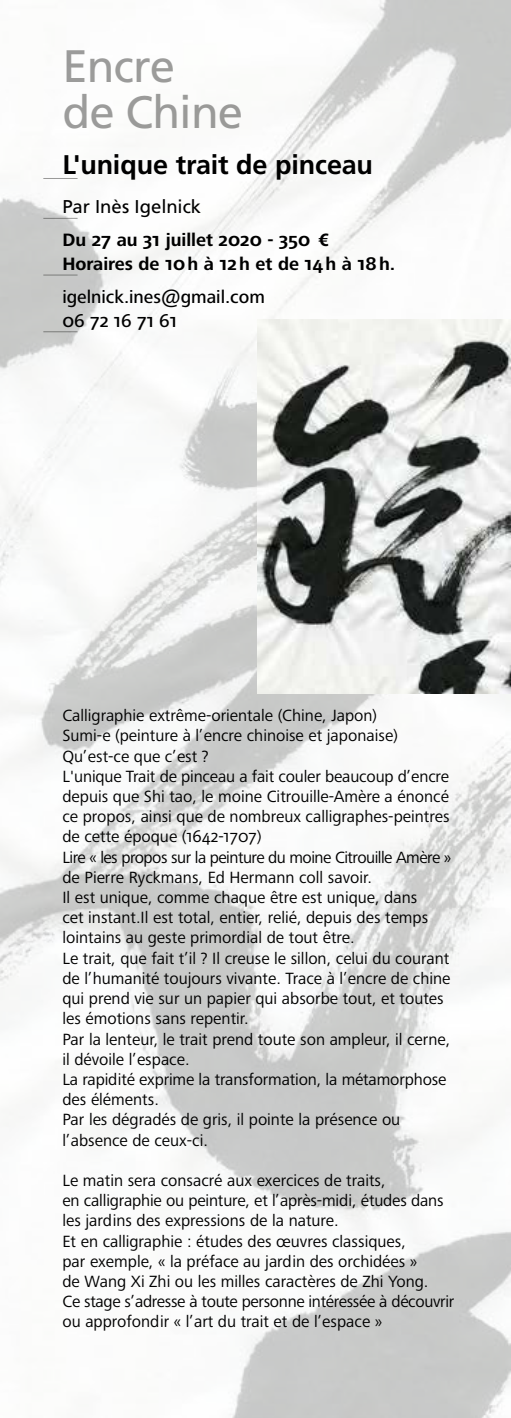
<style>
.page{position:relative;width:511px;height:1418px;background:#fff}
.page>*{position:absolute;margin:0;border:0;box-sizing:border-box;transform-origin:0 0}
.t1{font:45.4px/45.4px "Frutiger";letter-spacing:-.02em;color:#9d9d9c}
.t2{font:700 27px "Frutiger";letter-spacing:-.005em;color:#000}
.t3{font:700 18.6px/23.6px "Frutiger Next Pro";color:#000}
.t4{font:500 18.6px/23.6px "Frutiger Next Pro";color:#000}
.t5{font:18.6px "Frutiger";color:#000}
.t6{font:16.8px/20.2px "Frutiger Next Pro";color:#000}
</style>
<div class="page">
<img style="left:0;top:0;width:510px;height:1417px">
<img style="left:257px;top:319px;width:253px;height:374px">
<h1 class="t1" style="left:62px;top:43px;width:182px">Encre<br>de Chine</h1>
<h2 class="t2" style="left:62px;top:148px;width:312px">L'unique trait de pinceau</h2>
<p class="t5" style="left:62px;top:196px;width:140px">Par Inès Igelnick</p>
<p class="t3" style="left:62px;top:228px;width:334px">Du 27 au 31 juillet 2020 - 350 €<br>Horaires de 10h à 12h et de 14h à 18h.</p>
<p class="t4" style="left:62px;top:285px;width:204px">igelnick.ines@gmail.com<br>06 72 16 71 61</p>
<p class="t6" style="left:62px;top:705px;width:390px">Calligraphie extrême-orientale (Chine, Japon)<br>Sumi-e (peinture à l’encre chinoise et japonaise)<br>Qu’est-ce que c’est ?<br>L'unique Trait de pinceau a fait couler beaucoup d’encre depuis que Shi tao, le moine Citrouille-Amère a énoncé ce propos, ainsi que de nombreux calligraphes-peintres de cette époque (1642-1707)<br>Lire « les propos sur la peinture du moine Citrouille Amère » de Pierre Ryckmans, Ed Hermann coll savoir.<br>Il est unique, comme chaque être est unique, dans<br>cet instant.Il est total, entier, relié, depuis des temps lointains au geste primordial de tout être.<br>Le trait, que fait t’il ? Il creuse le sillon, celui du courant de l’humanité toujours vivante. Trace à l’encre de chine qui prend vie sur un papier qui absorbe tout, et toutes les émotions sans repentir.<br>Par la lenteur, le trait prend toute son ampleur, il cerne, il dévoile l’espace.<br>La rapidité exprime la transformation, la métamorphose des éléments.<br>Par les dégradés de gris, il pointe la présence ou l’absence de ceux-ci.</p>
<p class="t6" style="left:62px;top:1170px;width:393px">Le matin sera consacré aux exercices de traits,<br>en calligraphie ou peinture, et l’après-midi, études dans les jardins des expressions de la nature.<br>Et en calligraphie : études des œuvres classiques,<br>par exemple, « la préface au jardin des orchidées »<br>de Wang Xi Zhi ou les milles caractères de Zhi Yong.<br>Ce stage s’adresse à toute personne intéressée à découvrir ou approfondir « l’art du trait et de l’espace »</p>
</div>
